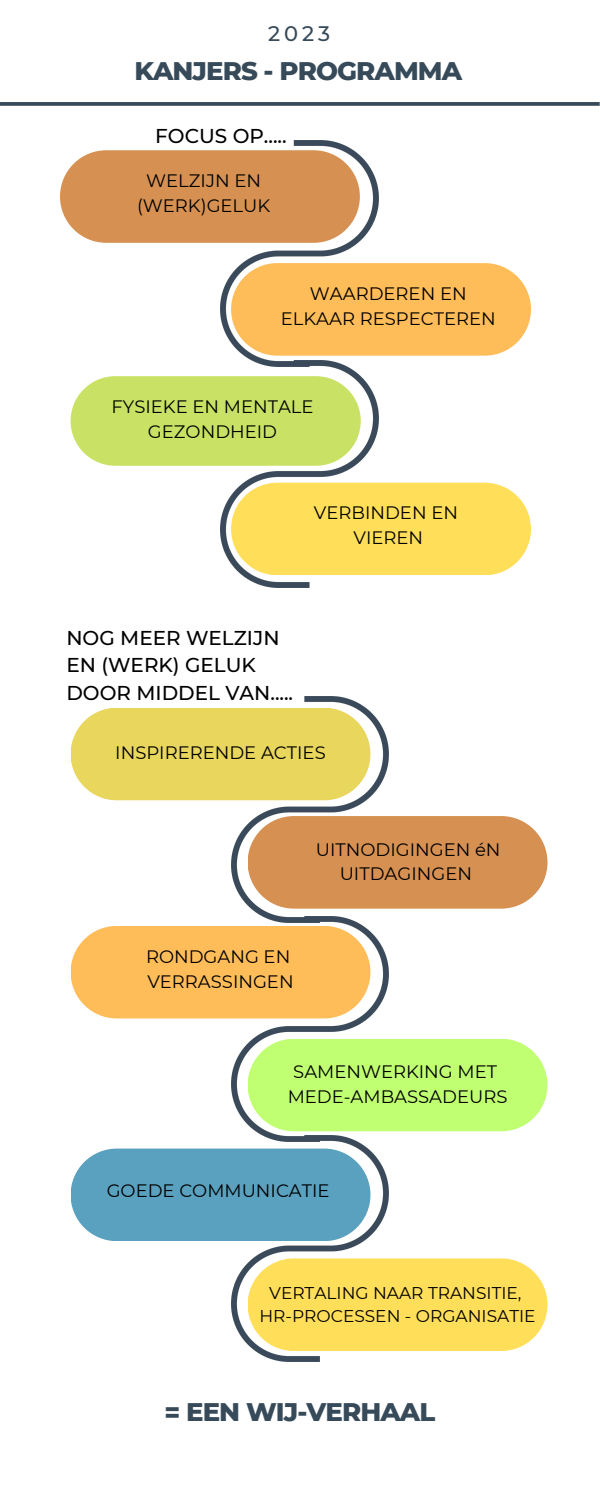
<style>
.page{position:relative;width:600px;height:1500px;background:#fff}
.page>*{position:absolute;margin:0;border:0;box-sizing:border-box;transform-origin:0 0}
.t1{font:800 26px "Montserrat";letter-spacing:-.035em;color:#364a5a}
.t2{font:500 21px "Montserrat";color:#364a5a}
.t3{font:500 20px/27.8px "Montserrat";color:#000}
.t4{font:18px/24.8px "Montserrat";color:#000;text-align:center}
.t5{font:17px/23.2px "Montserrat";color:#000;text-align:center}
</style>
<div class="page">
<img style="left:221px;top:140px;width:157px;height:221px">
<img style="left:221px;top:361px;width:157px;height:226px">
<div style="left:60px;top:150px;width:300px;height:93px;background:#d69152;border-radius:46px"></div>
<div style="left:71px;top:376px;width:290px;height:90px;background:#c9e265;border-radius:45px"></div>
<div style="left:231px;top:263px;width:300px;height:93px;background:#ffbd59;border-radius:46px"></div>
<div style="left:231px;top:483px;width:300px;height:92px;background:#ffde59;border-radius:46px"></div>
<svg style="left:0;top:102px;width:600px;height:4px;background:#425463"></svg>
<div style="left:71px;top:708px;width:299px;height:92px;background:#e8d65d;border-radius:46px"></div>
<div style="left:248px;top:816px;width:300px;height:93px;background:#d69152;border-radius:46px"></div>
<img style="left:231px;top:1142px;width:157px;height:219px">
<img style="left:231px;top:696px;width:157px;height:220px">
<img style="left:231px;top:916px;width:157px;height:226px">
<div style="left:248px;top:1039px;width:300px;height:92px;background:#c1ff72;border-radius:46px"></div>
<div style="left:71px;top:926px;width:299px;height:92px;background:#ffbd59;border-radius:46px"></div>
<div style="left:71px;top:1149px;width:299px;height:92px;background:#5aa1bf;border-radius:46px"></div>
<div style="left:248px;top:1258px;width:300px;height:93px;background:#ffde59;border-radius:46px"></div>
<p class="t2" style="left:268px;top:20px;width:63px">2023</p>
<h1 class="t1" style="left:134px;top:55px;width:329px">KANJERS - PROGRAMMA</h1>
<p class="t3" style="left:155px;top:122px;width:133px">FOCUS OP.....</p>
<p class="t4" style="left:137px;top:168px;width:135px">WELZIJN EN (WERK)GELUK</p>
<p class="t4" style="left:281px;top:281px;width:216px">WAARDEREN EN<br>ELKAAR RESPECTEREN</p>
<p class="t4" style="left:112px;top:394px;width:203px">FYSIEKE EN MENTALE<br>GEZONDHEID</p>
<p class="t4" style="left:314px;top:500px;width:146px">VERBINDEN EN<br>VIEREN</p>
<p class="t3" style="left:66px;top:624px;width:228px">NOG MEER WELZIJN<br>EN (WERK) GELUK<br>DOOR MIDDEL VAN.....</p>
<p class="t4" style="left:115px;top:741px;width:212px">INSPIRERENDE ACTIES</p>
<p class="t4" style="left:316px;top:837px;width:186px">UITNODIGINGEN éN<br>UITDAGINGEN</p>
<p class="t4" style="left:146px;top:944px;width:149px;text-align:left">RONDGANG EN<br>VERRASSINGEN</p>
<p class="t4" style="left:288px;top:1060px;width:221px">SAMENWERKING MET<br>MEDE-AMBASSADEURS</p>
<p class="t4" style="left:107px;top:1179px;width:224px">GOEDE COMMUNICATIE</p>
<p class="t5" style="left:260px;top:1281px;width:278px">VERTALING NAAR TRANSITIE,<br>HR-PROCESSEN - ORGANISATIE</p>
<h1 class="t1" style="left:165px;top:1395px;width:272px">= EEN WIJ-VERHAAL</h1>
</div>
